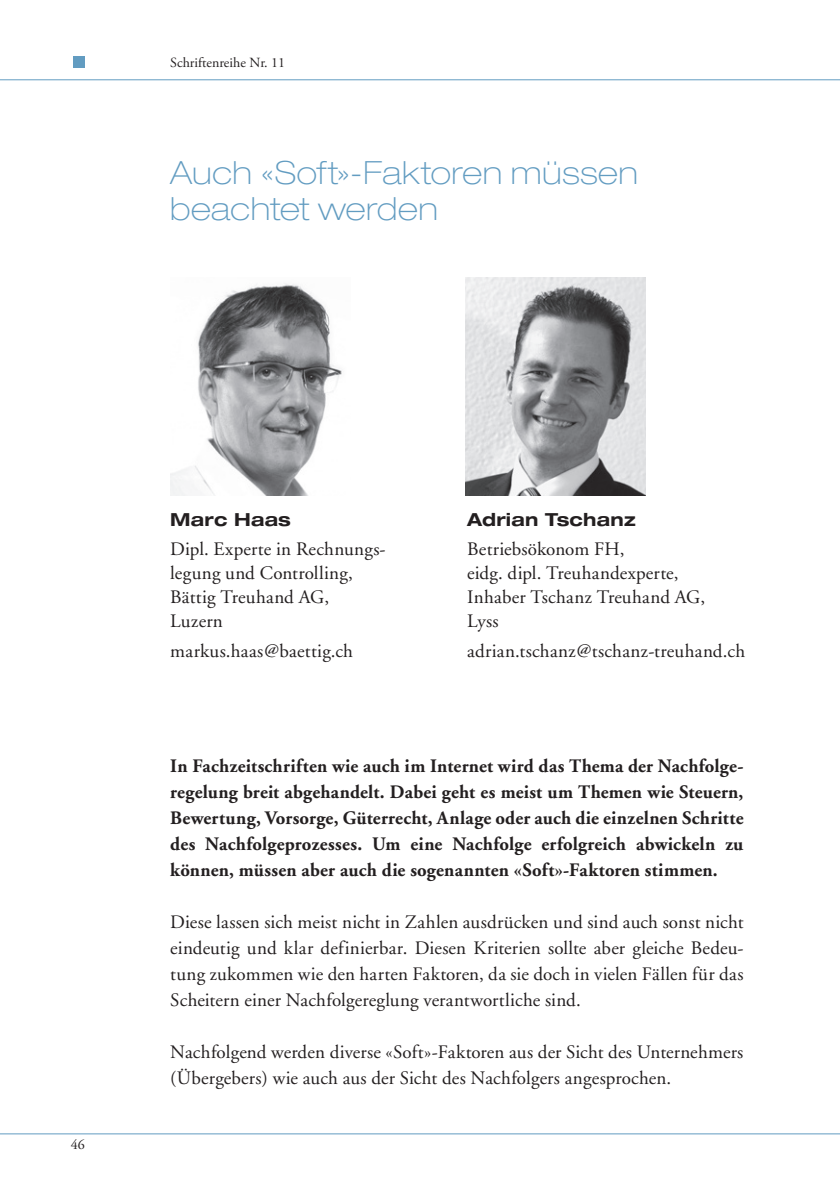
<style>
.page{position:relative;width:840px;height:1191px;background:#fff}
.page>*{position:absolute;margin:0;border:0;box-sizing:border-box;transform-origin:0 0}
.t1{font:100 expanded 32px/36px "Helvetica Neue";letter-spacing:.02em;color:#629cc1}
.t2{font:19px/24px "Adobe Garamond";letter-spacing:.01em;color:#231f20}
.t3{font:700 19px/26px "Adobe Garamond";letter-spacing:.01em;color:#231f20;text-align:justify}
.t4{font:700 expanded 18px "Helvetica Neue";letter-spacing:.015em;color:#231f20}
.t5{font:14px "Adobe Garamond Pro";color:#231f20}
</style>
<div class="page">
<hr style="left:0;top:1133px;width:839px;height:1px;background:#629cc1">
<hr style="left:0;top:79px;width:839px;height:1px;background:#629cc1">
<div style="left:74px;top:57px;width:11px;height:11px;background:#629cc1"></div>
<img style="left:170px;top:283px;width:172px;height:213px">
<img style="left:465px;top:277px;width:180px;height:219px">
<p class="t5" style="left:170px;top:54px;width:116px">Schriftenreihe Nr. 11</p>
<h1 class="t1" style="left:170px;top:154px;width:469px">Auch «Soft»-Faktoren müssen beachtet werden</h1>
<p class="t5" style="left:71px;top:1135px;width:15px">46</p>
<p class="t4" style="left:170px;top:508px;width:122px">Marc Haas</p>
<p class="t2" style="left:170px;top:538px;width:215px">Dipl. Experte in Rechnungs&shy;legung und Controlling,<br>Bättig Treuhand AG,<br>Luzern</p>
<p class="t2" style="left:170px;top:639px;width:184px">markus.haas@baettig.ch</p>
<p class="t4" style="left:467px;top:508px;width:170px">Adrian Tschanz</p>
<p class="t2" style="left:467px;top:538px;width:239px">Betriebsökonom FH,<br>eidg. dipl. Treuhandexperte,<br>Inhaber Tschanz Treuhand AG,<br>Lyss</p>
<p class="t2" style="left:467px;top:639px;width:279px">adrian.tschanz@tschanz-treuhand.ch</p>
<p class="t3" style="left:170px;top:753px;width:574px">In Fachzeitschriften wie auch im Internet wird das Thema der Nachfolge&shy;regelung breit abgehandelt. Dabei geht es meist um Themen wie Steuern, Bewertung, Vorsorge, Güterrecht, Anlage oder auch die einzelnen Schritte des Nachfolgeprozesses. Um eine Nachfolge erfolgreich abwickeln zu können, müssen aber auch die sogenannten «Soft»-Faktoren stimmen.</p>
<p class="t2" style="left:170px;top:909px;width:574px;line-height:26px;text-align:justify">Diese lassen sich meist nicht in Zahlen ausdrücken und sind auch sonst nicht eindeutig und klar definierbar. Diesen Kriterien sollte aber gleiche Bedeu&shy;tung zukommen wie den harten Faktoren, da sie doch in vielen Fällen für das Scheitern einer Nachfolgereglung verantwortliche sind.</p>
<p class="t2" style="left:170px;top:1039px;width:574px;line-height:26px">Nachfolgend werden diverse «Soft»-Faktoren aus der Sicht des Unternehmers (Übergebers) wie auch aus der Sicht des Nachfolgers angesprochen.</p>
</div>
